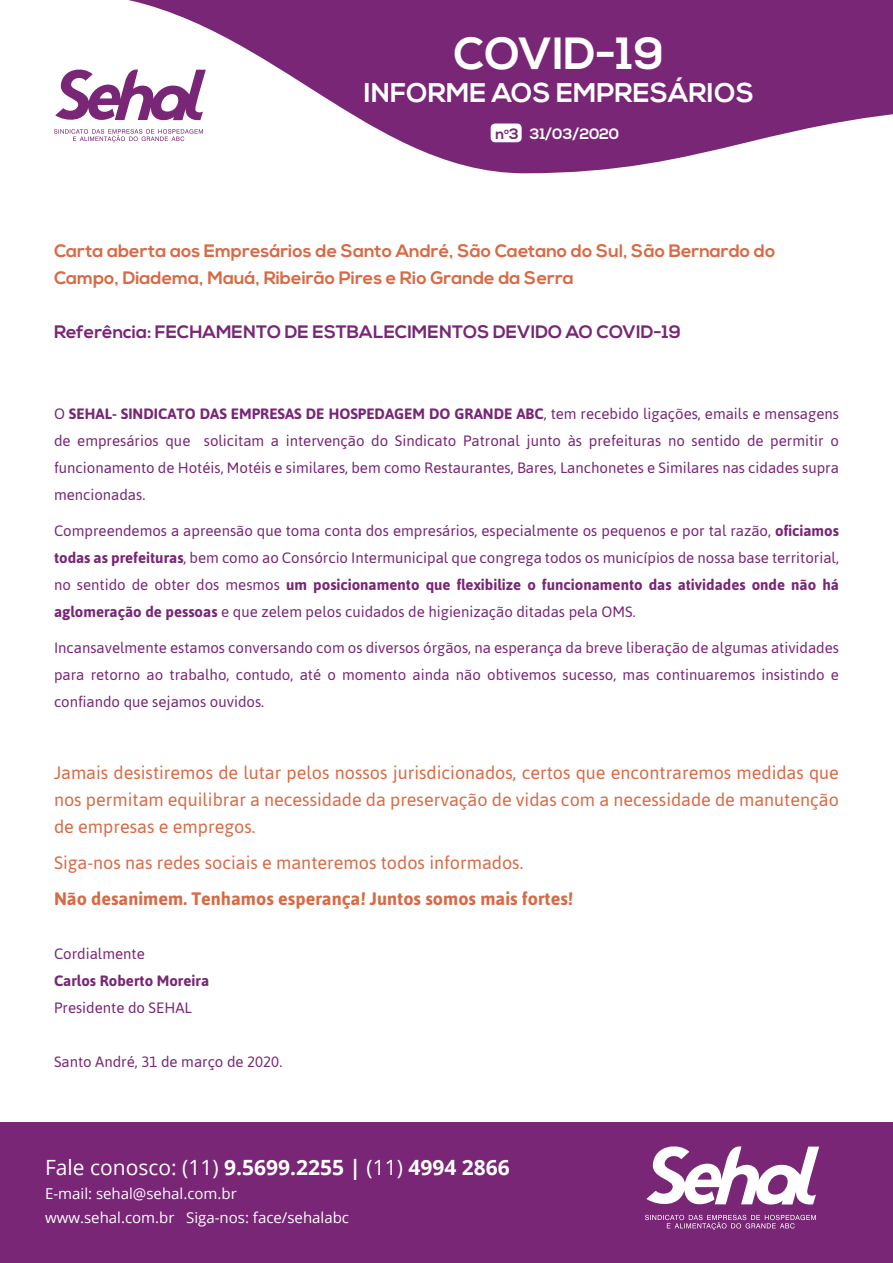
<style>
.page{position:relative;width:893px;height:1263px;background:#fff}
.page>*{position:absolute;margin:0;border:0;box-sizing:border-box;transform-origin:0 0}
.t1{font:700 45px "Nexa";color:#fff}
.t2{font:700 27px "Nexa";color:#fff}
.t3{font:21px "Open Sans";color:#fff}
.t4{font:18px/27px "Asap";color:#d86a45;text-align:justify}
.t5{font:700 18px/27px "Nexa";color:#d86a45}
.t6{font:700 18px "Nexa";color:#792676}
.t7{font:700 18px "Asap";color:#d86a45}
.t8{font:15px/27px "Asap";color:#792676;text-align:justify}
.t9{font:15px "Open Sans";color:#fff}
.t10{font:700 15px "Asap";color:#792676}
.t11{font:700 15px "Nexa";color:#fff}
.s1{color:#792676}
.s2{font-weight:700}
</style>
<div class="page">
<svg style="left:113px;top:0;width:780px;height:173px;fill:#792676"></svg>
<svg style="left:54px;top:129px;width:149px;height:13px"></svg>
<svg style="left:55px;top:66px;width:151px;height:56px"></svg>
<div style="left:491px;top:124px;width:31px;height:18px;background:#fff;border-radius:4px"></div>
<div style="left:0;top:1122px;width:893px;height:141px;background:#792676"></div>
<svg style="left:645px;top:1215px;width:171px;height:15px"></svg>
<svg style="left:646px;top:1146px;width:173px;height:59px"></svg>
<p class="t1" style="left:454px;top:28px;width:212px">COVID-19</p>
<p class="t2" style="left:364px;top:77px;width:392px">INFORME AOS EMPRESÁRIOS</p>
<p class="t11" style="left:495px;top:125px;width:126px"><span class="s1">n</span><sup>o</sup><span class="s1">3</span> 31/03/2020</p>
<p class="t5" style="left:54px;top:237px;width:723px">Carta aberta aos Empresários de Santo André, São Caetano do Sul, São Bernardo do<br>Campo, Diadema, Mauá, Ribeirão Pires e Rio Grande da Serra</p>
<p class="t6" style="left:54px;top:321px;width:628px">Referência: FECHAMENTO DE ESTBALECIMENTOS DEVIDO AO COVID-19</p>
<p class="t8" style="left:54px;top:399px;width:786px">O <span class="s2">SEHAL- SINDICATO DAS EMPRESAS DE HOSPEDAGEM DO GRANDE ABC</span>, tem recebido ligações, emails e mensagens de empresários que solicitam a intervenção do Sindicato Patronal junto às prefeituras no sentido de permitir o funcionamento de Hotéis, Motéis e similares, bem como Restaurantes, Bares, Lanchonetes e Similares nas cidades supra mencionadas.</p>
<p class="t8" style="left:54px;top:516px;width:786px">Compreendemos a apreensão que toma conta dos empresários, especialmente os pequenos e por tal razão, <span class="s2">oficiamos todas as prefeituras</span>, bem como ao Consórcio Intermunicipal que congrega todos os municípios de nossa base territorial, no sentido de obter dos mesmos <span class="s2">um posicionamento que flexibilize o funcionamento das atividades onde não há aglomeração de pessoas</span> e que zelem pelos cuidados de higienização ditadas pela OMS.</p>
<p class="t8" style="left:54px;top:633px;width:786px">Incansavelmente estamos conversando com os diversos órgãos, na esperança da breve liberação de algumas atividades para retorno ao trabalho, contudo, até o momento ainda não obtivemos sucesso, mas continuaremos insistindo e confiando que sejamos ouvidos.</p>
<p class="t4" style="left:54px;top:758px;width:786px">Jamais desistiremos de lutar pelos nossos jurisdicionados, certos que encontraremos medidas que nos permitam equilibrar a necessidade da preservação de vidas com a necessidade de manutenção de empresas e empregos.</p>
<p class="t4" style="left:54px;top:848px;width:471px">Siga-nos nas redes sociais e manteremos todos informados.</p>
<p class="t7" style="left:54px;top:886px;width:521px">Não desanimem. Tenhamos esperança! Juntos somos mais fortes!</p>
<p class="t8" style="left:54px;top:939px;width:92px">Cordialmente</p>
<p class="t10" style="left:54px;top:970px;width:157px">Carlos Roberto Moreira</p>
<p class="t8" style="left:54px;top:993px;width:139px">Presidente do SEHAL</p>
<p class="t8" style="left:54px;top:1047px;width:230px">Santo André, 31 de março de 2020.</p>
<p class="t3" style="left:45px;top:1153px;width:466px">Fale conosco: (11) <span class="s2">9.5699.2255 |</span> (11) <span class="s2">4994 2866</span></p>
<p class="t9" style="left:45px;top:1183px;width:193px">E-mail: sehal@sehal.com.br</p>
<p class="t9" style="left:45px;top:1207px;width:305px">www.sehal.com.br Siga-nos: face/sehalabc</p>
</div>
